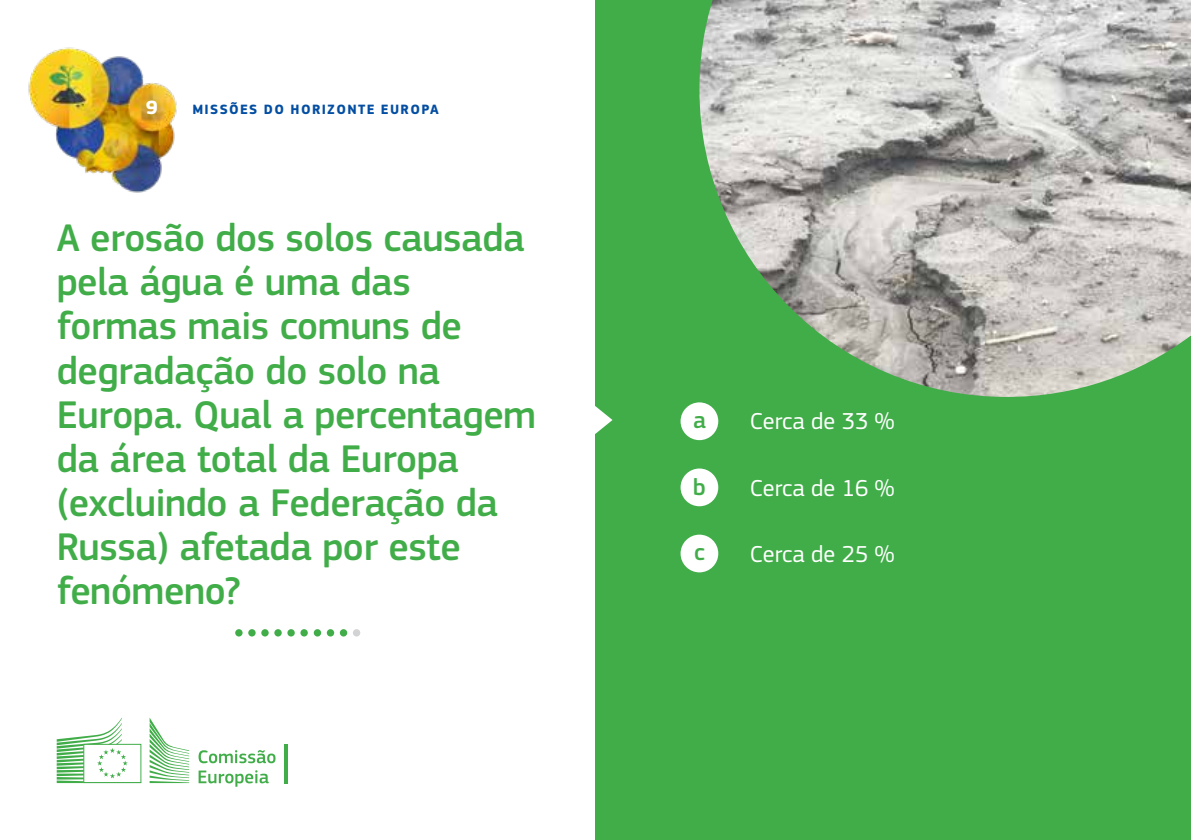
<style>
.page{position:relative;width:1191px;height:840px;background:#fff}
.page>*{position:absolute;margin:0;border:0;box-sizing:border-box;transform-origin:0 0}
.t1{font:500 40px/44px "EC Square Sans Pro";letter-spacing:-.01em;color:#41ad49}
.t2{font:24px "EC Square Sans Pro";color:#fff}
.t3{font:500 24px "EC Square Sans Pro";color:#41ad49}
.t4{font:700 20px "EC Square Sans Pro";color:#fff}
.t5{font:700 14px "EC Square Sans Pro";letter-spacing:.095em;color:#034ea2}
</style>
<div class="page">
<div style="left:595px;top:0;width:596px;height:839px;background:#41ad49"></div>
<svg style="left:595px;top:406px;width:17px;height:28px"></svg>
<img style="left:28px;top:47px;width:149px;height:146px">
<img style="left:699px;top:0;width:492px;height:397px">
<svg style="left:235px;top:628px;width:8px;height:8px"></svg>
<svg style="left:274px;top:628px;width:8px;height:8px"></svg>
<svg style="left:314px;top:628px;width:7px;height:8px"></svg>
<div style="left:353px;top:628px;width:7px;height:8px;background:#d1d3d4;border-radius:50%"></div>
<svg style="left:248px;top:628px;width:8px;height:8px"></svg>
<svg style="left:287px;top:628px;width:8px;height:8px"></svg>
<svg style="left:327px;top:628px;width:7px;height:8px"></svg>
<svg style="left:261px;top:628px;width:8px;height:8px"></svg>
<svg style="left:300px;top:628px;width:8px;height:8px"></svg>
<svg style="left:340px;top:628px;width:7px;height:8px"></svg>
<div style="left:680px;top:402px;width:38px;height:38px;background:#fff;border-radius:50%"></div>
<div style="left:680px;top:468px;width:38px;height:38px;background:#fff;border-radius:50%"></div>
<div style="left:680px;top:534px;width:38px;height:38px;background:#fff;border-radius:50%"></div>
<svg style="left:57px;top:718px;width:132px;height:64px"></svg>
<svg style="left:198px;top:750px;width:77px;height:12px"></svg>
<svg style="left:199px;top:770px;width:70px;height:16px"></svg>
<hr style="left:284px;top:743px;width:3px;height:39px;background:#41ad49">
<p class="t4" style="left:146px;top:95px;width:13px">9</p>
<p class="t5" style="left:192px;top:101px;width:248px">MISSÕES DO HORIZONTE EUROPA</p>
<p class="t1" style="left:57px;top:217px;width:481px">A erosão dos solos causada pela água é uma das formas mais comuns de degradação do solo na<br>Europa. Qual a percentagem da área total da Europa (excluindo a Federação da<br>Russa) afetada por este fenómeno?</p>
<p class="t3" style="left:693px;top:405px;width:14px">a</p>
<p class="t2" style="left:749px;top:406px;width:146px">Cerca de 33 %</p>
<p class="t3" style="left:693px;top:473px;width:14px">b</p>
<p class="t2" style="left:749px;top:474px;width:146px">Cerca de 16 %</p>
<p class="t3" style="left:694px;top:538px;width:12px">c</p>
<p class="t2" style="left:749px;top:539px;width:146px">Cerca de 25 %</p>
</div>
